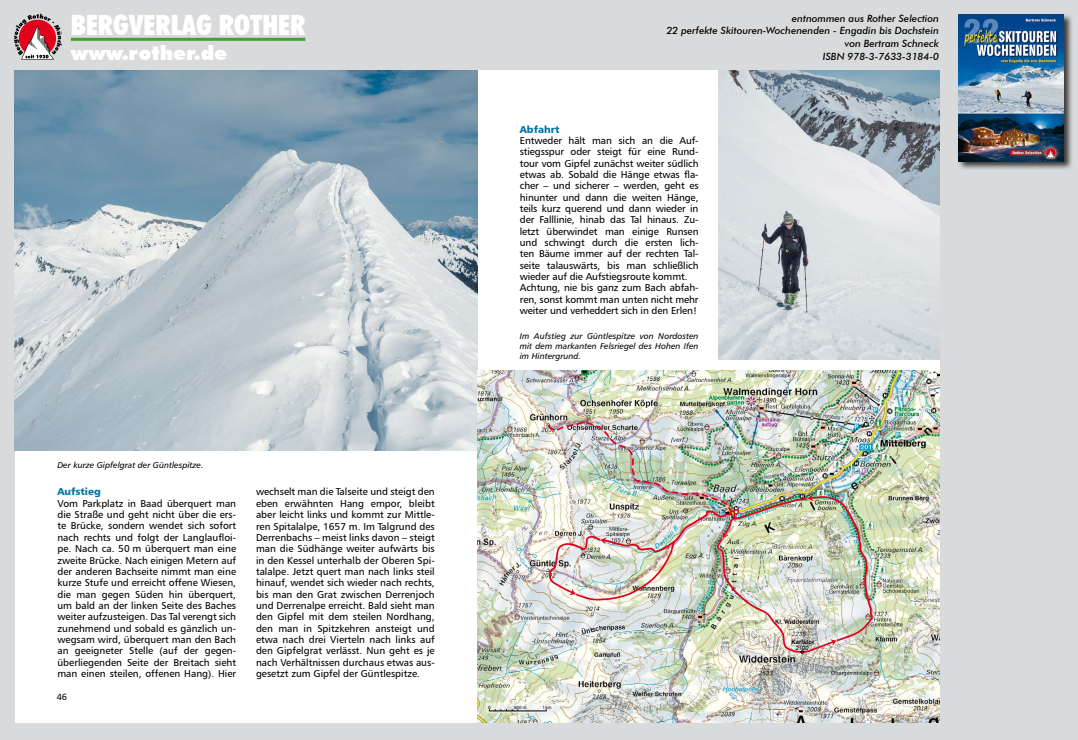
<style>
.page{position:relative;width:1078px;height:740px;background:#fff}
.page>*{position:absolute;margin:0;border:0;box-sizing:border-box;transform-origin:0 0}
.t1{font:900 condensed 28px "Futura BT";color:#fff}
.t2{font:900 20px "Futura BT";color:#fff}
.t3{font:10px/11.3px "Humanist 777 BT Roman B";letter-spacing:-.01em;color:#000;text-align:justify}
.t4{font:italic 500 10px/12.6px "Futura BT";color:#000;text-align:right}
.t5{font:10px "Humanist 777 BT Black B";color:#0075a7}
.t6{font:9px "Humanist 777 BT Roman B";color:#000}
.t7{font:8.5px/10px "Humanist 777 BT Italic B";color:#000;text-align:justify}
.t8{font:700 6px "Arial";letter-spacing:.005em;color:#000}
.t9{font:italic 6px "Arial";color:#000}
.t10{font:4.5px "Helvetica";color:#000}
</style>
<div class="page">
<div style="left:0;top:0;width:1077px;height:740px;background:#d9dadb"></div>
<svg style="left:14px;top:14px;width:48px;height:46px"></svg>
<hr style="left:71px;top:38px;width:234px;height:3px;background:#44a12b">
<div style="left:957px;top:13px;width:116px;height:158px;background:#000;opacity:.75"></div>
<img style="left:958px;top:14px;width:105px;height:147px">
<div style="left:15px;top:70px;width:924px;height:652px;background:#fff"></div>
<img style="left:15px;top:70px;width:462px;height:380px">
<img style="left:477px;top:371px;width:462px;height:351px">
<img style="left:544px;top:421px;width:330px;height:234px">
<img style="left:718px;top:70px;width:221px;height:289px">
<svg style="left:486px;top:703px;width:67px;height:10px"></svg>
<hr style="left:489px;top:710px;width:57px;height:1px;background:#000">
<svg style="left:489px;top:709px;width:29px;height:2px"></svg>
<h1 class="t1" style="left:71px;top:8px;width:236px">BERGVERLAG ROTHER</h1>
<h2 class="t2" style="left:71px;top:40px;width:158px">www.rother.de</h2>
<p class="t7" style="left:57px;top:460px;width:147px">Der kurze Gipfelgrat der Güntlespitze.</p>
<p class="t5" style="left:57px;top:485px;width:45px">Aufstieg</p>
<p class="t3" style="left:57px;top:497px;width:180px">Vom Parkplatz in Baad überquert man die Straße und geht nicht über die ers&shy;te Brücke, sondern wendet sich sofort nach rechts und folgt der Langlaufloi&shy;pe. Nach ca. 50 m überquert man eine zweite Brücke. Nach einigen Metern auf der anderen Bachseite nimmt man eine kurze Stufe und erreicht offene Wiesen, die man gegen Süden hin überquert, um bald an der linken Seite des Baches weiter aufzusteigen. Das Tal verengt sich zunehmend und sobald es gänzlich un&shy;wegsam wird, überquert man den Bach an geeigneter Stelle (auf der gegen&shy;überliegenden Seite der Breitach sieht man einen steilen, offenen Hang). Hier</p>
<p class="t3" style="left:256px;top:486px;width:180px">wechselt man die Talseite und steigt den eben erwähnten Hang empor, bleibt aber leicht links und kommt zur Mittle&shy;ren Spitalalpe, 1657 m. Im Talgrund des Derrenbachs – meist links davon – steigt man die Südhänge weiter aufwärts bis in den Kessel unterhalb der Oberen Spi&shy;talalpe. Jetzt quert man nach links steil hinauf, wendet sich wieder nach rechts, bis man den Grat zwischen Derrenjoch und Derrenalpe erreicht. Bald sieht man den Gipfel mit dem steilen Nordhang, den man in Spitzkehren ansteigt und etwa nach drei Vierteln nach links auf den Gipfelgrat verlässt. Nun geht es je nach Verhältnissen durchaus etwas aus&shy;gesetzt zum Gipfel der Güntlespitze.</p>
<p class="t6" style="left:57px;top:691px;width:12px">46</p>
<p class="t4" style="left:666px;top:12px;width:274px">entnommen aus Rother Selection<br>22 perfekte Skitouren-Wochenenden - Engadin bis Dachstein von Bertram Schneck<br>ISBN 978-3-7633-3184-0</p>
<p class="t5" style="left:519px;top:123px;width:41px">Abfahrt</p>
<p class="t3" style="left:519px;top:135px;width:180px;text-align:left">Entweder hält man sich an die Auf&shy;stiegsspur oder steigt für eine Rund&shy;tour vom Gipfel zunächst weiter südlich etwas ab. Sobald die Hänge etwas fla&shy;cher – und sicherer – werden, geht es hinunter und dann die weiten Hänge, teils kurz querend und dann wieder in der Falllinie, hinab das Tal hinaus. Zu&shy;letzt überwindet man einige Runsen und schwingt durch die ersten lich&shy;ten Bäume immer auf der rechten Tal&shy;seite talauswärts, bis man schließlich wieder auf die Aufstiegsroute kommt.<br>Achtung, nie bis ganz zum Bach abfah&shy;ren, sonst kommt man unten nicht mehr weiter und verheddert sich in den Erlen!</p>
<p class="t7" style="left:519px;top:331px;width:180px">Im Aufstieg zur Güntlespitze von Nordosten mit dem markanten Felsriegel des Hohen Ifen im Hintergrund.</p>
<p class="t10" style="left:488px;top:704px;width:4px">0</p>
<p class="t10" style="left:514px;top:704px;width:14px">500 m</p>
<p class="t10" style="left:542px;top:704px;width:11px">1km</p>
<p class="t8" style="left:791px;top:638px;width:25px">Karlstor</p>
<p class="t9" style="left:795px;top:644px;width:15px">2100</p>
</div>
